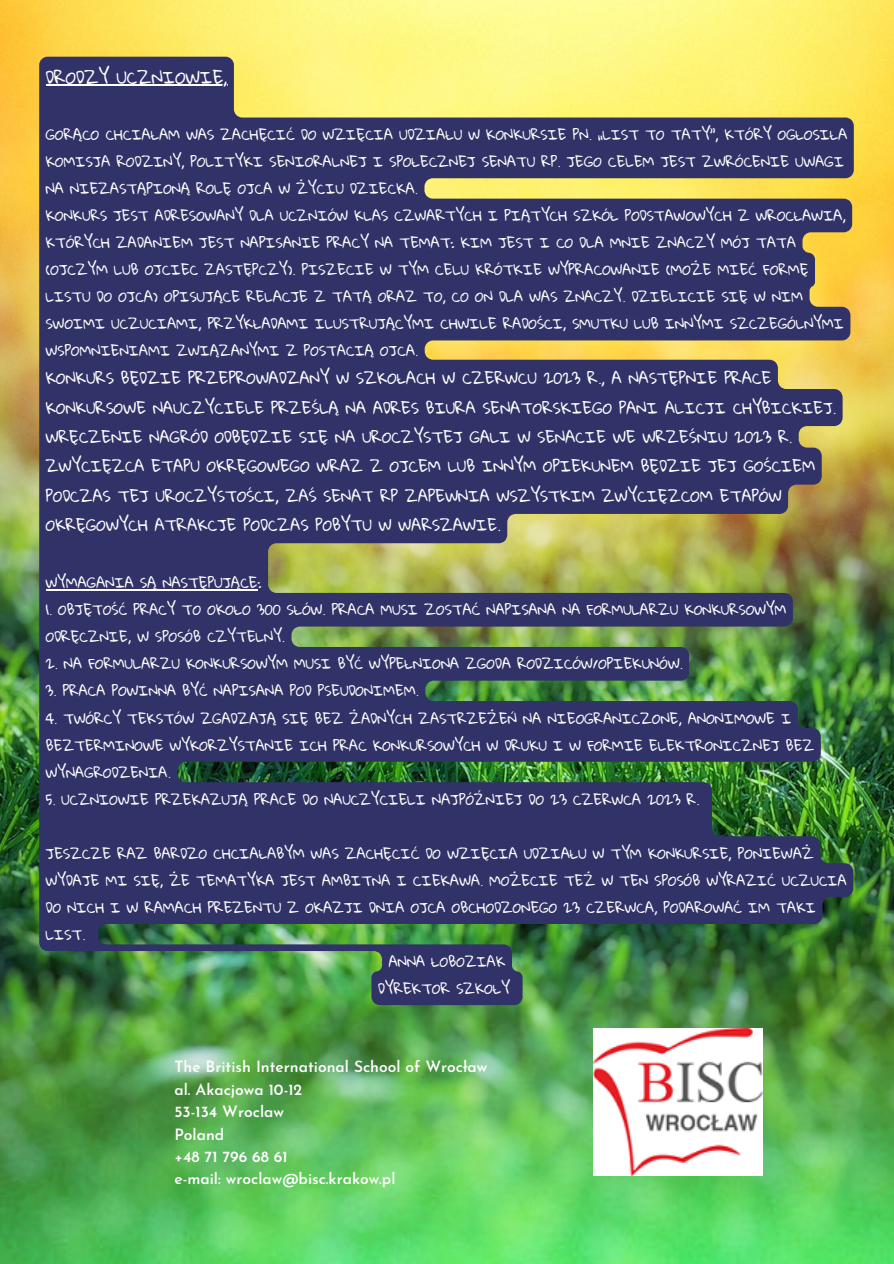
<style>
.page{position:relative;width:894px;height:1264px;background:#fff}
.page>*{position:absolute;margin:0;border:0;box-sizing:border-box;transform-origin:0 0}
.t1{font:16.65px "Gloria Hallelujah";color:#fff}
.t2{font:600 15.6px/22.4px "Josefin Sans";color:#fff}
.t3{font:15.15px/29.2px "Gloria Hallelujah";color:#fff}
.t4{font:13.65px/27px "Gloria Hallelujah";color:#fff}
</style>
<div class="page">
<img style="left:0;top:0;width:893px;height:1263px">
<img style="left:593px;top:1028px;width:169px;height:146px">
<img style="left:39px;top:57px;width:814px;height:948px">
<hr style="left:46px;top:85px;width:181px;height:1px;background:#fff">
<hr style="left:46px;top:589px;width:212px;height:1px;background:#fff">
<p class="t1" style="left:46px;top:68px;width:183px">DRODZY UCZNIOWIE,</p>
<p class="t4" style="left:46px;top:122px;width:802px">GORĄCO CHCIAŁAM WAS ZACHĘCIĆ DO WZIĘCIA UDZIAŁU W KONKURSIE PN. „LIST TO TATY”, KTÓRY OGŁOSIŁA KOMISJA RODZINY, POLITYKI SENIORALNEJ I SPOŁECZNEJ SENATU RP. JEGO CELEM JEST ZWRÓCENIE UWAGI NA NIEZASTĄPIONĄ ROLĘ OJCA W ŻYCIU DZIECKA.<br>KONKURS JEST ADRESOWANY DLA UCZNIÓW KLAS CZWARTYCH I PIĄTYCH SZKÓŁ PODSTAWOWYCH Z WROCŁAWIA, KTÓRYCH ZADANIEM JEST NAPISANIE PRACY NA TEMAT: KIM JEST I CO DLA MNIE ZNACZY MÓJ TATA (OJCZYM LUB OJCIEC ZASTĘPCZY). PISZECIE W TYM CELU KRÓTKIE WYPRACOWANIE (MOŻE MIEĆ FORMĘ LISTU DO OJCA) OPISUJĄCE RELACJE Z TATĄ ORAZ TO, CO ON DLA WAS ZNACZY. DZIELICIE SIĘ W NIM SWOIMI UCZUCIAMI, PRZYKŁADAMI ILUSTRUJĄCYMI CHWILE RADOŚCI, SMUTKU LUB INNYMI SZCZEGÓLNYMI WSPOMNIENIAMI ZWIĄZANYMI Z POSTACIĄ OJCA.</p>
<p class="t3" style="left:46px;top:364px;width:791px">KONKURS BĘDZIE PRZEPROWADZANY W SZKOŁACH W CZERWCU 2023 R., A NASTĘPNIE PRACE KONKURSOWE NAUCZYCIELE PRZEŚLĄ NA ADRES BIURA SENATORSKIEGO PANI ALICJI CHYBICKIEJ.<br>WRĘCZENIE NAGRÓD ODBĘDZIE SIĘ NA UROCZYSTEJ GALI W SENACIE WE WRZEŚNIU 2023 R.<br>ZWYCIĘZCA ETAPU OKRĘGOWEGO WRAZ Z OJCEM LUB INNYM OPIEKUNEM BĘDZIE JEJ GOŚCIEM PODCZAS TEJ UROCZYSTOŚCI, ZAŚ SENAT RP ZAPEWNIA WSZYSTKIM ZWYCIĘZCOM ETAPÓW OKRĘGOWYCH ATRAKCJE PODCZAS POBYTU W WARSZAWIE.</p>
<p class="t4" style="left:46px;top:570px;width:217px">WYMAGANIA SĄ NASTĘPUJĄCE:</p>
<p class="t4" style="left:46px;top:597px;width:742px">1. OBJĘTOŚĆ PRACY TO OKOŁO 300 SŁÓW. PRACA MUSI ZOSTAĆ NAPISANA NA FORMULARZU KONKURSOWYM<br>ODRĘCZNIE, W SPOSÓB CZYTELNY.</p>
<p class="t4" style="left:46px;top:651px;width:638px">2. NA FORMULARZU KONKURSOWYM MUSI BYĆ WYPEŁNIONA ZGODA RODZICÓW/OPIEKUNÓW.</p>
<p class="t4" style="left:46px;top:678px;width:374px">3. PRACA POWINNA BYĆ NAPISANA POD PSEUDONIMEM.</p>
<p class="t4" style="left:46px;top:705px;width:769px">4. TWÓRCY TEKSTÓW ZGADZAJĄ SIĘ BEZ ŻADNYCH ZASTRZEŻEŃ NA NIEOGRANICZONE, ANONIMOWE I<br>BEZTERMINOWE WYKORZYSTANIE ICH PRAC KONKURSOWYCH W DRUKU I W FORMIE ELEKTRONICZNEJ BEZ<br>WYNAGRODZENIA.</p>
<p class="t4" style="left:46px;top:786px;width:654px">5. UCZNIOWIE PRZEKAZUJĄ PRACE DO NAUCZYCIELI NAJPÓŹNIEJ DO 23 CZERWCA 2023 R.</p>
<p class="t4" style="left:46px;top:840px;width:769px">JESZCZE RAZ BARDZO CHCIAŁABYM WAS ZACHĘCIĆ DO WZIĘCIA UDZIAŁU W TYM KONKURSIE, PONIEWAŻ</p>
<p class="t4" style="left:46px;top:867px;width:802px">WYDAJE MI SIĘ, ŻE TEMATYKA JEST AMBITNA I CIEKAWA. MOŻECIE TEŻ W TEN SPOSÓB WYRAZIĆ UCZUCIA</p>
<p class="t4" style="left:46px;top:894px;width:771px">DO NICH I W RAMACH PREZENTU Z OKAZJI DNIA OJCA OBCHODZONEGO 23 CZERWCA, PODAROWAĆ IM TAKI</p>
<p class="t4" style="left:46px;top:921px;width:41px">LIST.</p>
<p class="t4" style="left:389px;top:948px;width:118px">ANNA ŁOBOZIAK</p>
<p class="t4" style="left:378px;top:975px;width:133px">DYREKTOR SZKOŁY</p>
<p class="t2" style="left:174px;top:1057px;width:314px">The British International School of Wrocław al. Akacjowa 10-12<br>53-134 Wroclaw<br>Poland<br>+48 71 796 68 61<br>e-mail: wroclaw@bisc.krakow.pl</p>
</div>
